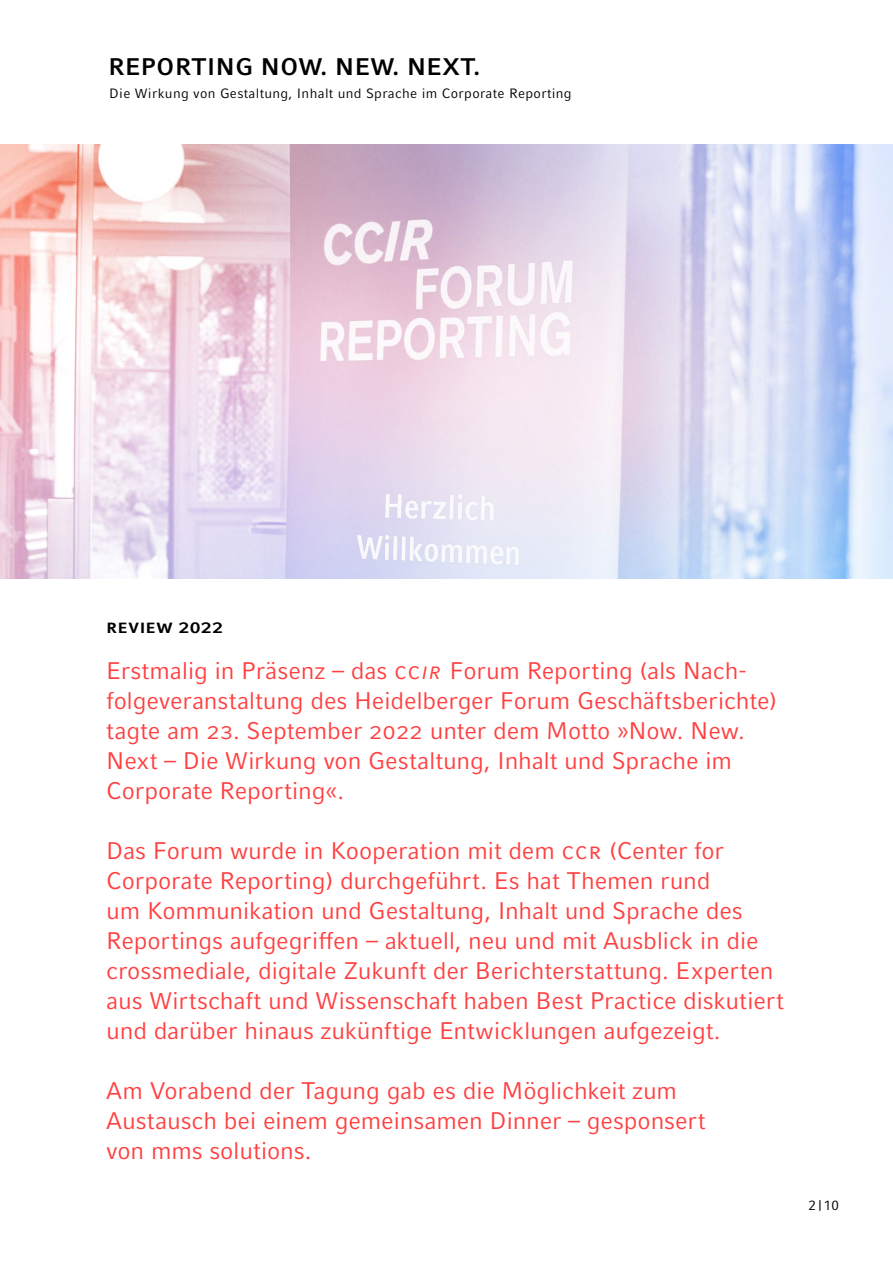
<style>
.page{position:relative;width:893px;height:1263px;background:#fff}
.page>*{position:absolute;margin:0;border:0;box-sizing:border-box;transform-origin:0 0}
.t1{font:24px/30px "Compatil Fact LT Pro";letter-spacing:-.005em;color:#ff4041}
.t2{font:700 24px "Compatil Fact LT Pro";letter-spacing:.025em;color:#000}
.t3{font:700 19.5px "Compatil Fact LT Pro";letter-spacing:.01em;color:#000}
.t4{font:13.5px "Compatil Fact LT Pro";letter-spacing:.025em;color:#000}
.s1{font-style:italic}
</style>
<div class="page">
<img style="left:0;top:145px;width:893px;height:434px">
<p class="t2" style="left:108px;top:53px;width:373px">REPORTING NOW. NEW. NEXT.</p>
<p class="t4" style="left:109px;top:85px;width:464px">Die Wirkung von Gestaltung, Inhalt und Sprache im Corporate Reporting</p>
<p class="t3" style="left:106px;top:614px;width:118px">review 2022</p>
<p class="t1" style="left:106px;top:656px;width:672px">Erstmalig in Präsenz – das CC<span class="s1">IR</span> Forum Reporting (als Nach&shy;folgeveranstaltung des Heidelberger Forum Geschäftsberichte) tagte am 23. September 2022 unter dem Motto »Now. New.<br>Next – Die Wirkung von Gestaltung, Inhalt und Sprache im Corporate Reporting«.</p>
<p class="t1" style="left:106px;top:836px;width:679px">Das Forum wurde in Kooperation mit dem CCR (Center for Corporate Reporting) durchgeführt. Es hat Themen rund<br>um Kommunikation und Gestaltung, Inhalt und Sprache des Reportings aufgegriffen – aktuell, neu und mit Ausblick in die crossmediale, digitale Zukunft der Berichterstattung. Experten aus Wirtschaft und Wissenschaft haben Best Practice diskutiert und darüber hinaus zukünftige Entwicklungen aufgezeigt.</p>
<p class="t1" style="left:106px;top:1076px;width:601px">Am Vorabend der Tagung gab es die Möglichkeit zum<br>Austausch bei einem gemeinsamen Dinner – gesponsert von mms solutions.</p>
<p class="t4" style="left:809px;top:1197px;width:32px">2|10</p>
</div>
